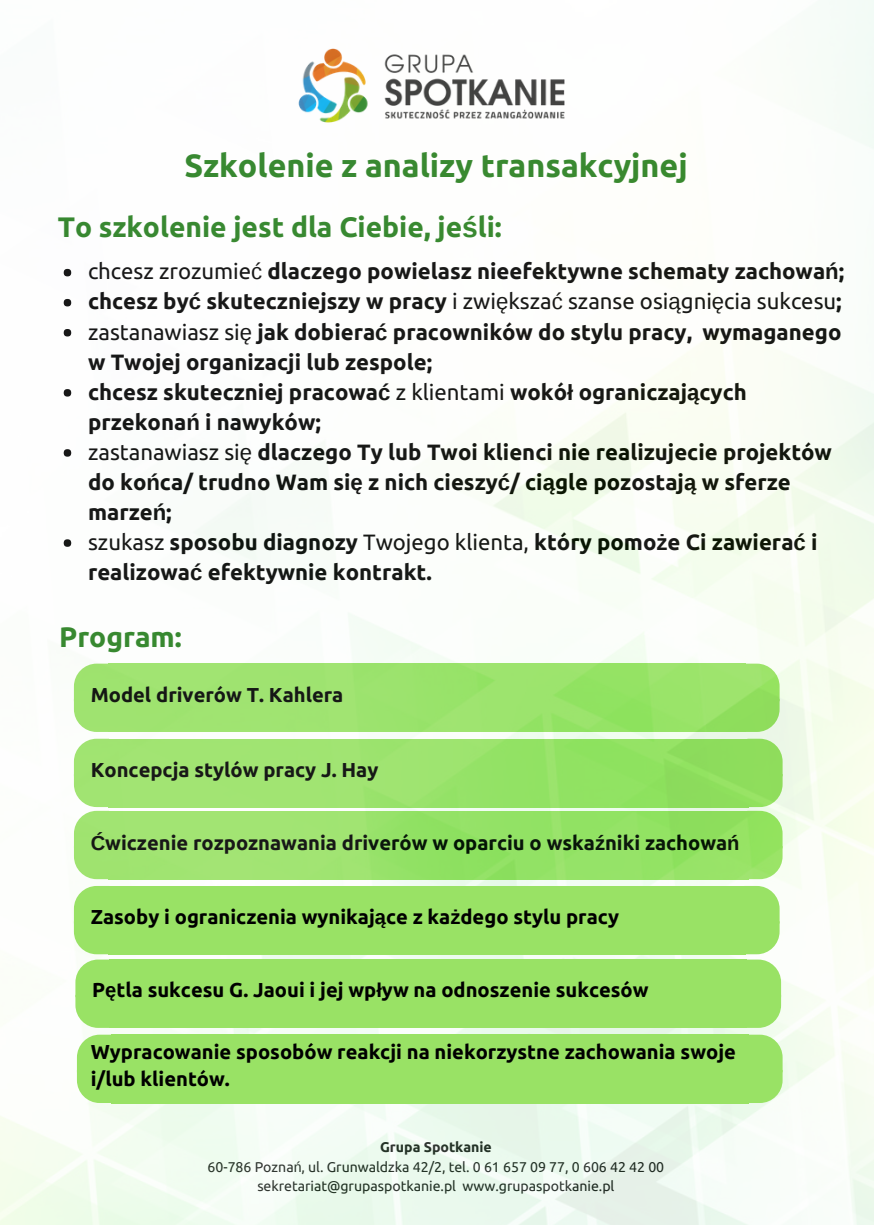
<style>
.page{position:relative;width:874px;height:1225px;background:#fff}
.page>*{position:absolute;margin:0;border:0;box-sizing:border-box;transform-origin:0 0}
.t1{font:700 32.2px "Ubuntu";color:#247d1c}
.t2{font:700 28.2px "Ubuntu";color:#247d1c}
.t3{font:700 22.2px/30px "Ubuntu";color:#000}
.t4{font:700 20.2px/27px "Ubuntu";color:#000}
.t5{font:14.2px/19.6px "Ubuntu";color:#222;text-align:center}
.s1{font-family:"Liberation Sans"}
.s2{font-weight:400}
.s3{font-family:"Liberation Sans";font-weight:400}
.s4{font-weight:700}
</style>
<div class="page">
<img style="left:0;top:0;width:873px;height:1225px">
<div style="left:108px;top:886px;width:637px;height:37px;background:#99e265"></div>
<div style="left:108px;top:921px;width:637px;height:33px;background:#99e265"></div>
<div style="left:109px;top:959px;width:637px;height:38px;background:#99e265"></div>
<div style="left:109px;top:995px;width:637px;height:33px;background:#99e265"></div>
<svg style="left:74px;top:886px;width:37px;height:142px"></svg>
<svg style="left:744px;top:886px;width:36px;height:142px;background:#a4e577"></svg>
<div style="left:111px;top:1034px;width:637px;height:38px;background:#99e265"></div>
<div style="left:111px;top:1070px;width:637px;height:33px;background:#99e265"></div>
<svg style="left:77px;top:1034px;width:34px;height:69px;background:#a3e474"></svg>
<svg style="left:748px;top:1034px;width:34px;height:69px;background:#a1e472"></svg>
<h1 class="t1" style="left:184px;top:147px;width:504px">Szkolenie z analizy transakcyjnej</h1>
<p class="t2" style="left:58px;top:211px;width:445px">To szkolenie jest dla Ciebie, je<span class="s1">ś</span>li:</p>
<p class="t3" style="left:88px;top:256px;width:757px"><span class="s2">chcesz zrozumie</span><span class="s3">ć</span> dlaczego powielasz nieefektywne schematy zachowa<span class="s1">ń</span>; chcesz by<span class="s1">ć</span> skuteczniejszy w pracy <span class="s2">i zwi</span><span class="s3">ę</span><span class="s2">ksza</span><span class="s3">ć</span> <span class="s2">szanse osi</span><span class="s3">ą</span><span class="s2">gni</span><span class="s3">ę</span><span class="s2">cia sukcesu</span>; <span class="s2">zastanawiasz si</span><span class="s3">ę</span> jak dobiera<span class="s1">ć</span> pracowników do stylu pracy, wymaganego w Twojej organizacji lub zespole;<br>chcesz skuteczniej pracowa<span class="s1">ć</span> <span class="s2">z klientami</span> wokó<span class="s1">ł</span> ograniczaj<span class="s1">ą</span>cych przekona<span class="s1">ń</span> i nawyków;<br><span class="s2">zastanawiasz si</span><span class="s3">ę</span> dlaczego Ty lub Twoi klienci nie realizujecie projektów do ko<span class="s1">ń</span>ca/ trudno Wam si<span class="s1">ę</span> z nich cieszy<span class="s1">ć</span>/ ci<span class="s1">ą</span>gle pozostaj<span class="s1">ą</span> w sferze marze<span class="s1">ń</span>;<br><span class="s2">szukasz</span> sposobu diagnozy <span class="s2">Twojego klienta,</span> który pomo<span class="s1">ż</span>e Ci zawiera<span class="s1">ć</span> i realizowa<span class="s1">ć</span> efektywnie kontrakt.</p>
<p class="t2" style="left:59px;top:621px;width:124px">Program:</p>
<p class="t4" style="left:91px;top:680px;width:254px">Model driverów T. Kahlera</p>
<p class="t4" style="left:91px;top:755px;width:289px">Koncepcja stylów pracy J. Hay</p>
<p class="t4" style="left:91px;top:829px;width:650px"><span class="s1">Ć</span>wiczenie rozpoznawania driverów w oparciu o wska<span class="s1">ź</span>niki zachowa<span class="s1">ń</span></p>
<p class="t4" style="left:91px;top:903px;width:529px">Zasoby i ograniczenia wynikaj<span class="s1">ą</span>ce z ka<span class="s1">ż</span>dego stylu pracy</p>
<p class="t4" style="left:92px;top:976px;width:557px">P<span class="s1">ę</span>tla sukcesu G. Jaoui i jej wp<span class="s1">ł</span>yw na odnoszenie sukcesów</p>
<p class="t4" style="left:91px;top:1038px;width:646px">Wypracowanie sposobów reakcji na niekorzystne zachowania swoje i/lub klientów.</p>
<p class="t5" style="left:207px;top:1137px;width:458px"><span class="s4">Grupa Spotkanie<br></span>60-786 Pozna<span class="s1">ń</span>, ul. Grunwaldzka 42/2, tel. 0 61 657 09 77, 0 606 42 42 00 sekretariat@grupaspotkanie.pl www.grupaspotkanie.pl</p>
</div>
